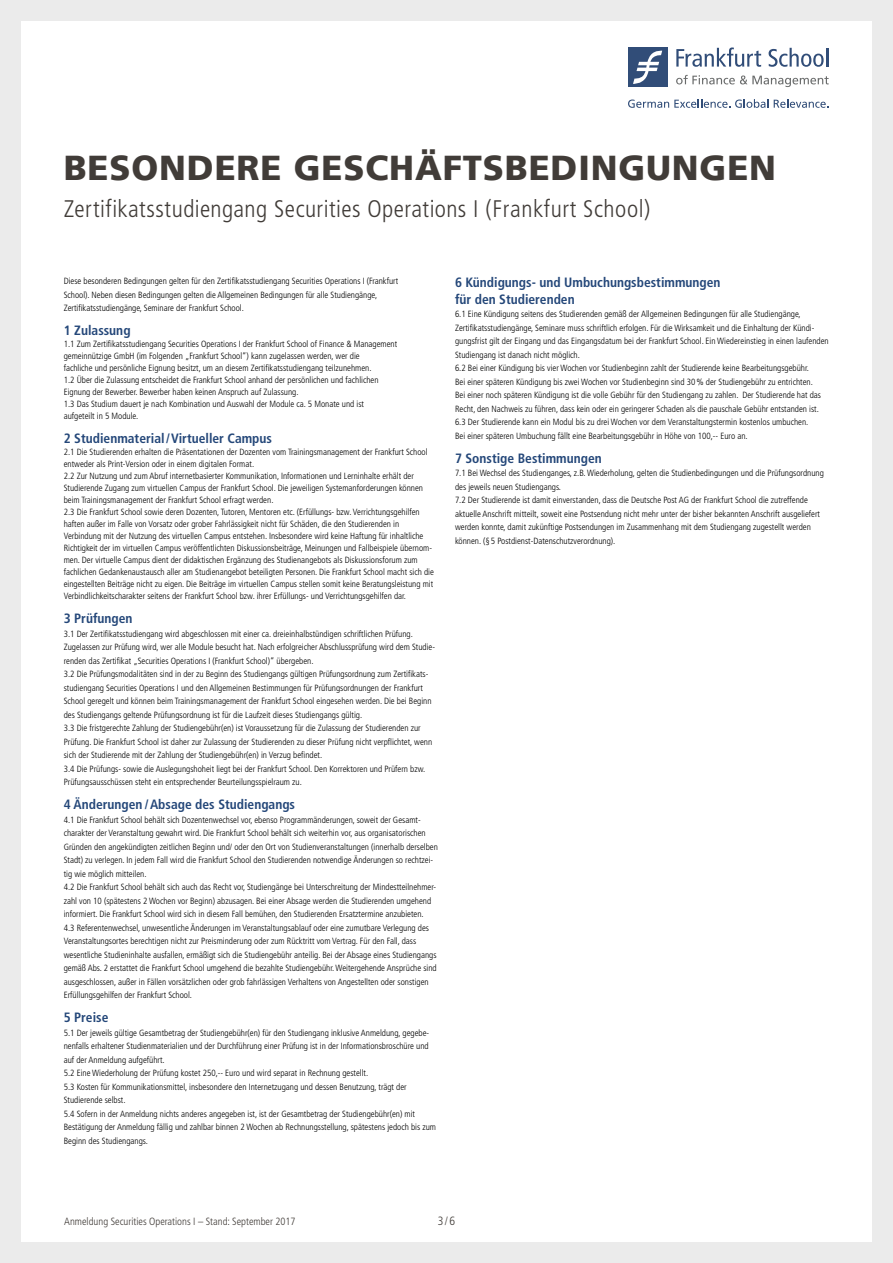
<style>
.page{position:relative;width:893px;height:1263px;background:#ebebeb}
.page>*{position:absolute;margin:0;border:0;box-sizing:border-box;transform-origin:0 0}
.t1{font:900 34.5px "Frutiger LT Arabic 75";letter-spacing:.025em;color:#413c38}
.t2{font:300 condensed 24px "Frutiger LT Std";letter-spacing:.02em;color:#413c38}
.t3{font:700 condensed 13.5px/16.5px "Frutiger LT Std";color:#244779}
.t4{font:300 condensed 12px "Frutiger LT Std";color:#413c38}
.t5{font:300 condensed 10.5px "Frutiger LT Std";color:#413c38}
.t6{font:300 condensed 9px/13.5px "Frutiger LT Std";color:#000}
</style>
<div class="page">
<div style="left:21px;top:21px;width:851px;height:1221px;background:#fff"></div>
<div style="left:628px;top:47px;width:39px;height:40px;background:#314d78"></div>
<svg style="left:633px;top:50px;width:29px;height:34px"></svg>
<svg style="left:676px;top:47px;width:85px;height:20px"></svg>
<svg style="left:769px;top:48px;width:59px;height:19px"></svg>
<svg style="left:676px;top:75px;width:153px;height:12px"></svg>
<svg style="left:628px;top:99px;width:140px;height:9px"></svg>
<svg style="left:774px;top:99px;width:54px;height:9px"></svg>
<h1 class="t1" style="left:64px;top:148px;width:714px">BESONDERE GESCHÄFTSBEDINGUNGEN</h1>
<h2 class="t2" style="left:64px;top:195px;width:588px">Zertifikatsstudiengang Securities Operations I (Frankfurt School)</h2>
<p class="t6" style="left:64px;top:274px;width:336px">Diese besonderen Bedingungen gelten für den Zertifikatsstudiengang Securities Operations I (Frankfurt<br>School). Neben diesen Bedingungen gelten die Allgemeinen Bedingungen für alle Studiengänge,<br>Zertifikatsstudiengänge, Seminare der Frankfurt School.</p>
<h3 class="t3" style="left:64px;top:322px;width:68px">1 Zulassung</h3>
<p class="t6" style="left:64px;top:338px;width:335px;line-height:12px">1.1 Zum Zertifikatsstudiengang Securities Operations I der Frankfurt School of Finance &amp; Management gemeinnützige GmbH (im Folgenden „Frankfurt School“) kann zugelassen werden, wer die<br>fachliche und persönliche Eignung besitzt, um an diesem Zertifikatsstudiengang teilzunehmen.<br>1.2 Über die Zulassung entscheidet die Frankfurt School anhand der persönlichen und fachlichen Eignung der Bewerber. Bewerber haben keinen Anspruch auf Zulassung.<br>1.3 Das Studium dauert je nach Kombination und Auswahl der Module ca. 5 Monate und ist aufgeteilt in 5 Module.</p>
<h3 class="t3" style="left:64px;top:430px;width:210px">2 Studienmaterial/Virtueller Campus</h3>
<p class="t6" style="left:64px;top:446px;width:372px;line-height:12px">2.1 Die Studierenden erhalten die Präsentationen der Dozenten vom Trainingsmanagement der Frankfurt School entweder als Print-Version oder in einem digitalen Format.<br>2.2 Zur Nutzung und zum Abruf internetbasierter Kommunikation, Informationen und Lerninhalte erhält der Studierende Zugang zum virtuellen Campus der Frankfurt School. Die jeweiligen Systemanforderungen können beim Trainingsmanagement der Frankfurt School erfragt werden.<br>2.3 Die Frankfurt School sowie deren Dozenten, Tutoren, Mentoren etc. (Erfüllungs- bzw. Verrichtungsgehilfen haften außer im Falle von Vorsatz oder grober Fahrlässigkeit nicht für Schäden, die den Studierenden in Verbindung mit der Nutzung des virtuellen Campus entstehen. Insbesondere wird keine Haftung für inhaltliche Richtigkeit der im virtuellen Campus veröffentlichten Diskussionsbeiträge, Meinungen und Fallbeispiele übernom&shy;men. Der virtuelle Campus dient der didaktischen Ergänzung des Studienangebots als Diskussionsforum zum fachlichen Gedankenaustausch aller am Studienangebot beteiligten Personen. Die Frankfurt School macht sich die eingestellten Beiträge nicht zu eigen. Die Beiträge im virtuellen Campus stellen somit keine Beratungsleistung mit Verbindlichkeitscharakter seitens der Frankfurt School bzw. ihrer Erfüllungs- und Verrichtungsgehilfen dar.</p>
<h3 class="t3" style="left:64px;top:610px;width:70px">3 Prüfungen</h3>
<p class="t6" style="left:64px;top:627px;width:373px">3.1 Der Zertifikatsstudiengang wird abgeschlossen mit einer ca. dreieinhalbstündigen schriftlichen Prüfung.<br>Zugelassen zur Prüfung wird, wer alle Module besucht hat. Nach erfolgreicher Abschlussprüfung wird dem Studie&shy;renden das Zertifikat „Securities Operations I (Frankfurt School)“ übergeben.<br>3.2 Die Prüfungsmodalitäten sind in der zu Beginn des Studiengangs gültigen Prüfungsordnung zum Zertifikats&shy;studiengang Securities Operations I und den Allgemeinen Bestimmungen für Prüfungsordnungen der Frankfurt School geregelt und können beim Trainingsmanagement der Frankfurt School eingesehen werden. Die bei Beginn des Studiengangs geltende Prüfungsordnung ist für die Laufzeit dieses Studiengangs gültig.<br>3.3 Die fristgerechte Zahlung der Studiengebühr(en) ist Voraussetzung für die Zulassung der Studierenden zur Prüfung. Die Frankfurt School ist daher zur Zulassung der Studierenden zu dieser Prüfung nicht verpflichtet, wenn sich der Studierende mit der Zahlung der Studiengebühr(en) in Verzug befindet.<br>3.4 Die Prüfungs- sowie die Auslegungshoheit liegt bei der Frankfurt School. Den Korrektoren und Prüfern bzw.<br>Prüfungsausschüssen steht ein entsprechender Beurteilungsspielraum zu.</p>
<h3 class="t3" style="left:64px;top:796px;width:233px">4 Änderungen /Absage des Studiengangs</h3>
<p class="t6" style="left:64px;top:813px;width:376px">4.1 Die Frankfurt School behält sich Dozentenwechsel vor, ebenso Programmänderungen, soweit der Gesamt&shy;charakter der Veranstaltung gewahrt wird. Die Frankfurt School behält sich weiterhin vor, aus organisatorischen Gründen den angekündigten zeitlichen Beginn und/ oder den Ort von Studienveranstaltungen (innerhalb derselben Stadt) zu verlegen. In jedem Fall wird die Frankfurt School den Studierenden notwendige Änderungen so rechtzei&shy;tig wie möglich mitteilen.<br>4.2 Die Frankfurt School behält sich auch das Recht vor, Studiengänge bei Unterschreitung der Mindestteilnehmer&shy;zahl von 10 (spätestens 2 Wochen vor Beginn) abzusagen. Bei einer Absage werden die Studierenden umgehend informiert. Die Frankfurt School wird sich in diesem Fall bemühen, den Studierenden Ersatztermine anzubieten.<br>4.3 Referentenwechsel, unwesentliche Änderungen im Veranstaltungsablauf oder eine zumutbare Verlegung des Veranstaltungsortes berechtigen nicht zur Preisminderung oder zum Rücktritt vom Vertrag. Für den Fall, dass wesentliche Studieninhalte ausfallen, ermäßigt sich die Studiengebühr anteilig. Bei der Absage eines Studiengangs gemäß Abs. 2 erstattet die Frankfurt School umgehend die bezahlte Studiengebühr. Weitergehende Ansprüche sind ausgeschlossen, außer in Fällen vorsätzlichen oder grob fahrlässigen Verhaltens von Angestellten oder sonstigen Erfüllungsgehilfen der Frankfurt School.</p>
<h3 class="t3" style="left:64px;top:1009px;width:46px">5 Preise</h3>
<p class="t6" style="left:64px;top:1026px;width:374px">5.1 Der jeweils gültige Gesamtbetrag der Studiengebühr(en) für den Studiengang inklusive Anmeldung, gegebe&shy;nenfalls erhaltener Studienmaterialien und der Durchführung einer Prüfung ist in der Informationsbroschüre und auf der Anmeldung aufgeführt.<br>5.2 Eine Wiederholung der Prüfung kostet 250,-- Euro und wird separat in Rechnung gestellt.<br>5.3 Kosten für Kommunikationsmittel, insbesondere den Internetzugang und dessen Benutzung, trägt der Studierende selbst.<br>5.4 Sofern in der Anmeldung nichts anderes angegeben ist, ist der Gesamtbetrag der Studiengebühr(en) mit Bestätigung der Anmeldung fällig und zahlbar binnen 2 Wochen ab Rechnungsstellung, spätestens jedoch bis zum Beginn des Studiengangs.</p>
<h3 class="t3" style="left:455px;top:274px;width:267px">6 Kündigungs- und Umbuchungsbestimmungen für den Studierenden</h3>
<p class="t6" style="left:455px;top:308px;width:375px">6.1 Eine Kündigung seitens des Studierenden gemäß der Allgemeinen Bedingungen für alle Studiengänge, Zertifikatsstudiengänge, Seminare muss schriftlich erfolgen. Für die Wirksamkeit und die Einhaltung der Kündi&shy;gungsfrist gilt der Eingang und das Eingangsdatum bei der Frankfurt School. Ein Wiedereinstieg in einen laufenden Studiengang ist danach nicht möglich.<br>6.2 Bei einer Kündigung bis vier Wochen vor Studienbeginn zahlt der Studierende keine Bearbeitungsgebühr.<br>Bei einer späteren Kündigung bis zwei Wochen vor Studienbeginn sind 30% der Studiengebühr zu entrichten.<br>Bei einer noch späteren Kündigung ist die volle Gebühr für den Studiengang zu zahlen. Der Studierende hat das Recht, den Nachweis zu führen, dass kein oder ein geringerer Schaden als die pauschale Gebühr entstanden ist.<br>6.3 Der Studierende kann ein Modul bis zu drei Wochen vor dem Veranstaltungstermin kostenlos umbuchen.<br>Bei einer späteren Umbuchung fällt eine Bearbeitungsgebühr in Höhe von 100,-- Euro an.</p>
<h3 class="t3" style="left:455px;top:450px;width:148px">7 Sonstige Bestimmungen</h3>
<p class="t6" style="left:455px;top:467px;width:370px">7.1 Bei Wechsel des Studienganges, z.B. Wiederholung, gelten die Studienbedingungen und die Prüfungsordnung des jeweils neuen Studiengangs.<br>7.2 Der Studierende ist damit einverstanden, dass die Deutsche Post AG der Frankfurt School die zutreffende aktuelle Anschrift mitteilt, soweit eine Postsendung nicht mehr unter der bisher bekannten Anschrift ausgeliefert werden konnte, damit zukünftige Postsendungen im Zusammenhang mit dem Studiengang zugestellt werden können. (§ 5 Postdienst-Datenschutzverordnung).</p>
<p class="t5" style="left:64px;top:1215px;width:233px">Anmeldung Securities Operations I – Stand: September 2017</p>
<h3 class="t4" style="left:438px;top:1214px;width:19px">3/6</h3>
</div>
